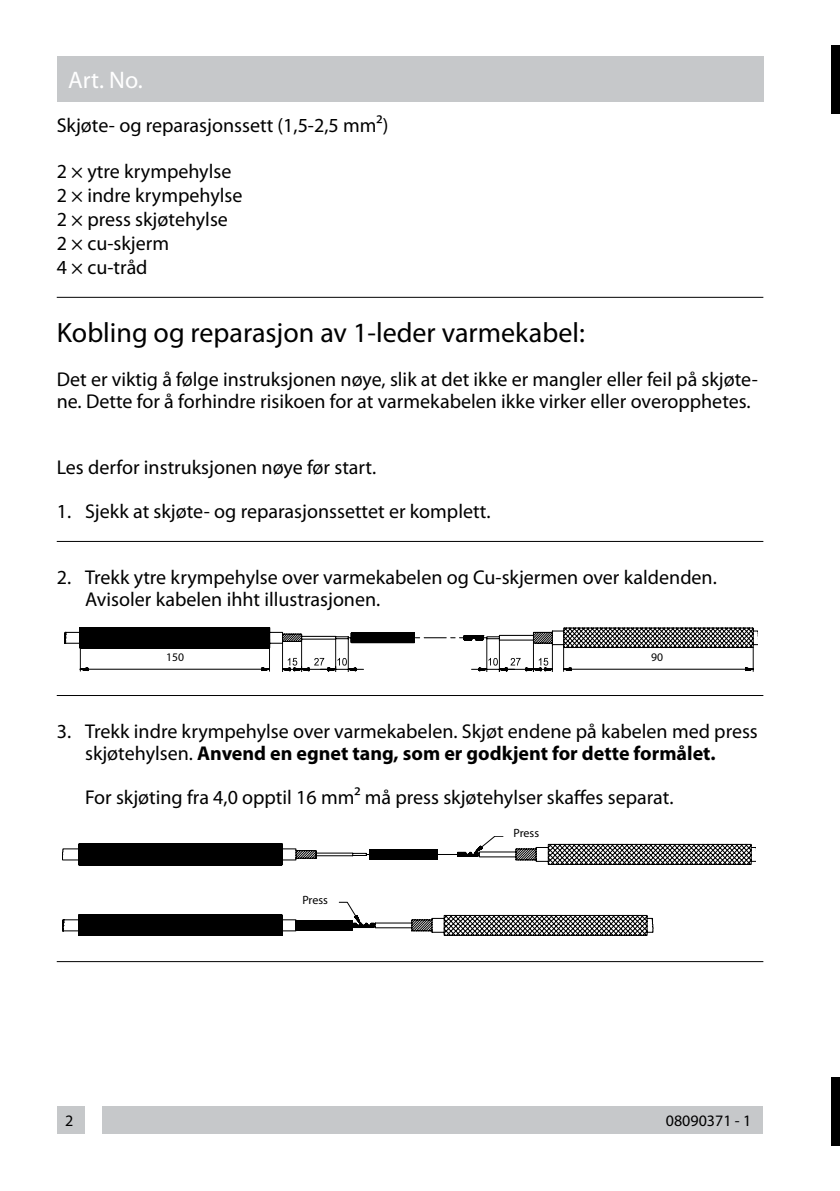
<style>
.page{position:relative;width:840px;height:1191px;background:#fff}
.page>*{position:absolute;margin:0;border:0;box-sizing:border-box;transform-origin:0 0}
.t1{font:28px "Myriad Pro";color:#000}
.t2{font:24px "Myriad Pro";color:#fff}
.t3{font:20px/24px "Myriad Pro";color:#000}
.t4{font:16px "Myriad Pro";color:#000}
.t5{font:12px "Myriad Pro";letter-spacing:-.005em;color:#000}
.t6{font:11.6px "Myriad Pro";color:#000}
.s1{font-weight:700}
</style>
<div class="page">
<div style="left:57px;top:1106px;width:28px;height:27px;background:#c6c8ca"></div>
<div style="left:103px;top:1106px;width:659px;height:27px;background:#c6c8ca"></div>
<div style="left:57px;top:57px;width:706px;height:45px;background:#c6c8ca"></div>
<hr style="left:57px;top:297px;width:706px;height:1px;background:#000">
<hr style="left:57px;top:541px;width:706px;height:1px;background:#000">
<hr style="left:57px;top:695px;width:706px;height:1px;background:#000">
<hr style="left:57px;top:961px;width:706px;height:1px;background:#000">
<svg style="left:62px;top:836px;width:693px;height:99px"></svg>
<svg style="left:64px;top:627px;width:693px;height:44px"></svg>
<div style="left:831px;top:45px;width:8px;height:68px;background:#000"></div>
<div style="left:831px;top:1077px;width:8px;height:68px;background:#000"></div>
<p class="t2" style="left:68px;top:67px;width:76px">Art. No.</p>
<p class="t3" style="left:57px;top:113px;width:333px">Skjøte- og reparasjonssett (1,5-2,5 mm²)</p>
<p class="t3" style="left:57px;top:159px;width:187px">2 × ytre krympehylse<br>2 × indre krympehylse<br>2 × press skjøtehylse<br>2 × cu-skjerm<br>4 × cu-tråd</p>
<h1 class="t1" style="left:57px;top:317px;width:529px">Kobling og reparasjon av 1-leder varmekabel:</h1>
<p class="t3" style="left:57px;top:368px;width:702px;line-height:22px">Det er viktig å følge instruksjonen nøye, slik at det ikke er mangler eller feil på skjøte&shy;ne. Dette for å forhindre risikoen for at varmekabelen ikke virker eller overopphetes.</p>
<p class="t3" style="left:57px;top:455px;width:321px">Les derfor instruksjonen nøye før start.</p>
<p class="t3" style="left:57px;top:499px;width:435px">1. Sjekk at skjøte- og reparasjonssettet er komplett.</p>
<p class="t3" style="left:85px;top:566px;width:633px;line-height:22px;text-indent:-28px">2. Trekk ytre krympehylse over varmekabelen og Cu-skjermen over kaldenden.<br>Avisoler kabelen ihht illustrasjonen.</p>
<p class="t6" style="left:166px;top:651px;width:19px">150</p>
<p class="t6" style="left:650px;top:651px;width:13px">90</p>
<p class="t3" style="left:85px;top:720px;width:674px;line-height:22px;text-indent:-28px">3. Trekk indre krympehylse over varmekabelen. Skjøt endene på kabelen med press skjøtehylsen. <span class="s1">Anvend en egnet tang, som er godkjent for dette formålet.</span></p>
<p class="t3" style="left:85px;top:785px;width:589px">For skjøting fra 4,0 opptil 16 mm² må press skjøtehylser skaffes separat.</p>
<p class="t5" style="left:513px;top:826px;width:27px">Press</p>
<p class="t5" style="left:302px;top:893px;width:27px">Press</p>
<p class="t4" style="left:65px;top:1111px;width:10px">2</p>
<p class="t4" style="left:665px;top:1112px;width:87px">08090371 - 1</p>
</div>
